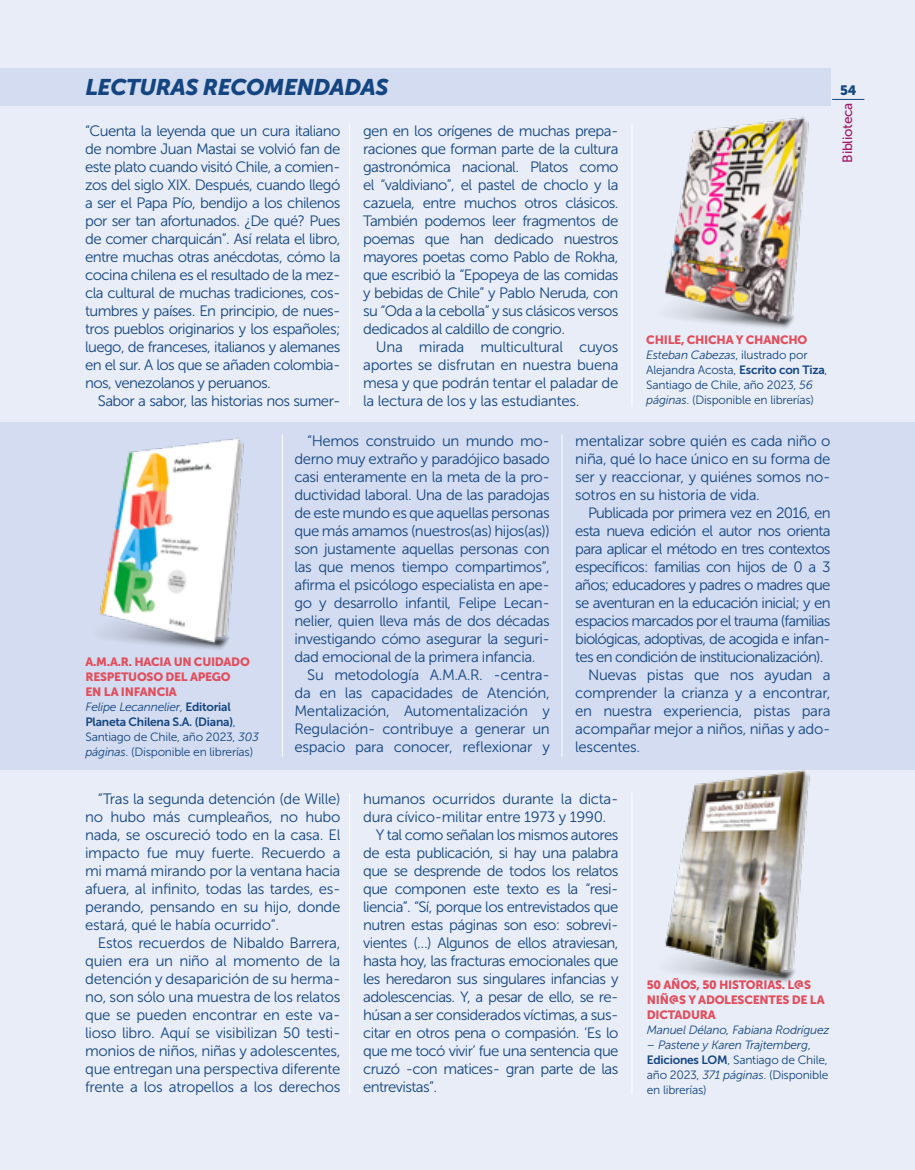
<style>
.page{position:relative;width:915px;height:1170px;background:#fff}
.page>*{position:absolute;margin:0;border:0;box-sizing:border-box;transform-origin:0 0}
.t1{font:italic 22.5px "Museo Sans 900";letter-spacing:-.02em;color:#144581}
.t2{font:15px/18px "Museo Sans 300";letter-spacing:-.03em;color:#144581;text-align:justify}
.t3{font:15px "Museo Sans 300";letter-spacing:-.05em;color:#144581}
.t4{font:13.5px "Museo Sans 500";letter-spacing:-.02em;color:#a31867}
.t5{font:13.5px "Museo Sans 900";color:#144581}
.t6{font:12px/15px "Museo Sans 300";letter-spacing:-.02em;color:#144581}
.t7{font:12px/15px "Museo Sans 900";letter-spacing:-.02em;color:#e24e5d}
.t8{font:italic 12px "Museo Sans 300";letter-spacing:-.02em;color:#144581}
.t9{font:12px "Museo Sans 700";letter-spacing:-.02em;color:#144581}
.s1{font-style:italic}
.s2{font-family:"Museo Sans 700"}
.s3{font-style:normal}
.s4{font-family:"Museo Sans 700";font-style:normal}
.s5{font-family:"Museo Sans 300"}
</style>
<div class="page">
<hr style="left:914px;top:0;width:1px;height:1169px;background:#e8edf7">
<div style="left:0;top:0;width:914px;height:1169px;background:#e8edf7"></div>
<hr style="left:831px;top:99px;width:33px;height:1px;background:#144581">
<div style="left:0;top:422px;width:914px;height:347px;background:#d3dcf0"></div>
<div style="left:0;top:68px;width:830px;height:37px;background:#d3dcf0"></div>
<img style="left:664px;top:116px;width:145px;height:213px">
<img style="left:654px;top:769px;width:175px;height:214px">
<img style="left:100px;top:439px;width:144px;height:211px">
<hr style="left:349px;top:124px;width:1px;height:282px;background:#fff">
<hr style="left:349px;top:793px;width:1px;height:301px;background:#fff">
<hr style="left:631px;top:124px;width:1px;height:282px;background:#fff">
<hr style="left:631px;top:793px;width:1px;height:301px;background:#fff">
<hr style="left:561px;top:434px;width:1px;height:322px;background:#fff">
<hr style="left:282px;top:434px;width:1px;height:322px;background:#fff">
<h1 class="t1" style="left:85px;top:75px;width:304px">LECTURAS RECOMENDADAS</h1>
<p class="t2" style="left:85px;top:122px;width:257px">“Cuenta la leyenda que un cura italiano de nombre Juan Mastai se volvió fan de este plato cuando visitó Chile, a comien&shy;zos del siglo XIX. Después, cuando llegó a ser el Papa Pío, bendijo a los chilenos por ser tan afortunados. ¿De qué? Pues de comer charquicán”. Así relata el libro, entre muchas otras anécdotas, cómo la cocina chilena es el resultado de la mez&shy;cla cultural de muchas tradiciones, cos&shy;tumbres y países. En principio, de nues&shy;tros pueblos originarios y los españoles; luego, de franceses, italianos y alemanes en el sur. A los que se añaden colombia&shy;nos, venezolanos y peruanos.</p>
<p class="t2" style="left:98px;top:392px;width:244px">Sabor a sabor, las historias nos sumer-</p>
<p class="t2" style="left:363px;top:122px;width:257px">gen en los orígenes de muchas prepa&shy;raciones que forman parte de la cultura gastronómica nacional. Platos como el “valdiviano”, el pastel de choclo y la cazuela, entre muchos otros clásicos.<br>También podemos leer fragmentos de poemas que han dedicado nuestros mayores poetas como Pablo de Rokha, que escribió la “Epopeya de las comidas y bebidas de Chile” y Pablo Neruda, con su “Oda a la cebolla” y sus clásicos versos dedicados al caldillo de congrio.</p>
<p class="t2" style="left:363px;top:338px;width:257px;text-indent:13px">Una mirada multicultural cuyos aportes se disfrutan en nuestra buena mesa y que podrán tentar el paladar de la lectura de los y las estudiantes.</p>
<p class="t7" style="left:646px;top:332px;width:162px">CHILE, CHICHA Y CHANCHO</p>
<p class="t6" style="left:646px;top:347px;width:183px"><span class="s1">Esteban Cabezas</span>, ilustrado por Alejandra Acosta, <span class="s2">Escrito con Tiza</span>, Santiago de Chile, año 2023, <span class="s1">56 páginas</span>. (Disponible en librerías)</p>
<p class="t2" style="left:575px;top:431px;width:257px">mentalizar sobre quién es cada niño o niña, qué lo hace único en su forma de ser y reaccionar, y quiénes somos no&shy;sotros en su historia de vida.</p>
<p class="t3" style="left:587px;top:504px;width:244px">Publicada por primera vez en 2016, en</p>
<p class="t3" style="left:575px;top:522px;width:257px">esta nueva edición el autor nos orienta</p>
<p class="t3" style="left:575px;top:540px;width:257px">para aplicar el método en tres contextos</p>
<p class="t3" style="left:575px;top:558px;width:257px">específicos: familias con hijos de 0 a 3</p>
<p class="t3" style="left:575px;top:576px;width:257px">años; educadores y padres o madres que</p>
<p class="t3" style="left:575px;top:594px;width:257px">se aventuran en la educación inicial; y en</p>
<p class="t3" style="left:575px;top:612px;width:257px">espacios marcados por el trauma (familias</p>
<p class="t3" style="left:575px;top:630px;width:257px">biológicas, adoptivas, de acogida e infan-</p>
<p class="t3" style="left:575px;top:648px;width:250px">tes en condición de institucionalización).</p>
<p class="t2" style="left:587px;top:665px;width:244px">Nuevas pistas que nos ayudan a</p>
<p class="t2" style="left:575px;top:683px;width:257px">comprender la crianza y a encontrar,</p>
<p class="t2" style="left:575px;top:701px;width:257px">en nuestra experiencia, pistas para</p>
<p class="t2" style="left:575px;top:719px;width:257px">acompañar mejor a niños, niñas y ado-</p>
<p class="t2" style="left:575px;top:737px;width:67px">lescentes.</p>
<p class="t2" style="left:307px;top:431px;width:244px">“Hemos construido un mundo mo-</p>
<p class="t2" style="left:294px;top:449px;width:257px">derno muy extraño y paradójico basado</p>
<p class="t2" style="left:294px;top:467px;width:257px">casi enteramente en la meta de la pro-</p>
<p class="t2" style="left:294px;top:485px;width:257px">ductividad laboral. Una de las paradojas</p>
<p class="t2" style="left:294px;top:503px;width:257px">de este mundo es que aquellas personas</p>
<p class="t2" style="left:294px;top:521px;width:257px">que más amamos (nuestros(as) hijos(as))</p>
<p class="t2" style="left:294px;top:539px;width:257px">son justamente aquellas personas con</p>
<p class="t2" style="left:294px;top:557px;width:257px">las que menos tiempo compartimos”,</p>
<p class="t2" style="left:294px;top:575px;width:257px">afirma el psicólogo especialista en ape-</p>
<p class="t2" style="left:294px;top:593px;width:257px">go y desarrollo infantil, Felipe Lecan-</p>
<p class="t2" style="left:294px;top:611px;width:257px">nelier, quien lleva más de dos décadas</p>
<p class="t2" style="left:294px;top:629px;width:257px">investigando cómo asegurar la seguri-</p>
<p class="t2" style="left:294px;top:647px;width:242px">dad emocional de la primera infancia.</p>
<p class="t2" style="left:307px;top:665px;width:244px">Su metodología A.M.A.R. -centra-</p>
<p class="t2" style="left:294px;top:683px;width:257px">da en las capacidades de Atención,</p>
<p class="t2" style="left:294px;top:701px;width:257px">Mentalización, Automentalización y</p>
<p class="t2" style="left:294px;top:719px;width:257px">Regulación- contribuye a generar un</p>
<p class="t2" style="left:294px;top:737px;width:257px">espacio para conocer, reflexionar y</p>
<p class="t7" style="left:85px;top:654px;width:166px">A.M.A.R. HACIA UN CUIDADO<br>RESPETUOSO DEL APEGO<br>EN LA INFANCIA</p>
<p class="t8" style="left:85px;top:700px;width:147px">Felipe Lecannelier<span class="s3">,</span> <span class="s4">Editorial</span></p>
<p class="t9" style="left:85px;top:715px;width:152px">Planeta Chilena S.A. (Diana)<span class="s5">,</span></p>
<p class="t6" style="left:85px;top:729px;width:175px">Santiago de Chile, año 2023, <span class="s1">303 páginas</span>. (Disponible en librerías)</p>
<p class="t5" style="left:839px;top:83px;width:18px">54</p>
<p class="t4" style="left:840px;top:163px;width:61px;rotate:-90deg">Biblioteca</p>
<p class="t2" style="left:85px;top:790px;width:257px;text-indent:13px">“Tras la segunda detención (de Wille) no hubo más cumpleaños, no hubo nada, se oscureció todo en la casa. El impacto fue muy fuerte. Recuerdo a mi mamá mirando por la ventana hacia afuera, al infinito, todas las tardes, es&shy;perando, pensando en su hijo, donde estará, qué le había ocurrido”.</p>
<p class="t2" style="left:85px;top:934px;width:257px;text-indent:13px">Estos recuerdos de Nibaldo Barrera, quien era un niño al momento de la detención y desaparición de su herma&shy;no, son sólo una muestra de los relatos que se pueden encontrar en este va&shy;lioso libro. Aquí se visibilizan 50 testi&shy;monios de niños, niñas y adolescentes, que entregan una perspectiva diferente frente a los atropellos a los derechos</p>
<p class="t2" style="left:363px;top:790px;width:257px">humanos ocurridos durante la dicta-</p>
<p class="t2" style="left:363px;top:808px;width:244px">dura cívico-militar entre 1973 y 1990.</p>
<p class="t2" style="left:376px;top:826px;width:244px">Y tal como señalan los mismos autores</p>
<p class="t2" style="left:363px;top:844px;width:257px">de esta publicación, si hay una palabra</p>
<p class="t2" style="left:363px;top:862px;width:257px">que se desprende de todos los relatos</p>
<p class="t2" style="left:363px;top:880px;width:257px">que componen este texto es la “resi-</p>
<p class="t2" style="left:363px;top:898px;width:257px">liencia”. “Sí, porque los entrevistados que</p>
<p class="t2" style="left:363px;top:916px;width:257px">nutren estas páginas son eso: sobrevi-</p>
<p class="t2" style="left:363px;top:934px;width:257px">vientes (…) Algunos de ellos atraviesan,</p>
<p class="t2" style="left:363px;top:952px;width:257px">hasta hoy, las fracturas emocionales que</p>
<p class="t2" style="left:363px;top:970px;width:257px">les heredaron sus singulares infancias y</p>
<p class="t2" style="left:363px;top:988px;width:257px">adolescencias. Y, a pesar de ello, se re-</p>
<p class="t2" style="left:363px;top:1006px;width:257px">húsan a ser considerados víctimas, a sus-</p>
<p class="t2" style="left:363px;top:1024px;width:257px">citar en otros pena o compasión. ‘Es lo</p>
<p class="t2" style="left:363px;top:1042px;width:257px">que me tocó vivir’ fue una sentencia que</p>
<p class="t2" style="left:363px;top:1060px;width:257px">cruzó -con matices- gran parte de las</p>
<p class="t2" style="left:363px;top:1078px;width:76px">entrevistas”.</p>
<p class="t7" style="left:646px;top:977px;width:179px">50 AÑOS, 50 HISTORIAS. L@S<br>NIÑ@S Y ADOLESCENTES DE LA<br>DICTADURA</p>
<p class="t8" style="left:646px;top:1023px;width:184px">Manuel Délano, Fabiana Rodríguez</p>
<p class="t6" style="left:646px;top:1037px;width:183px"><span class="s1">– Pastene y Karen Trajtemberg</span>,<br><span class="s2">Ediciones LOM</span>, Santiago de Chile, año 2023, <span class="s1">371 páginas</span>. (Disponible en librerías)</p>
</div>
